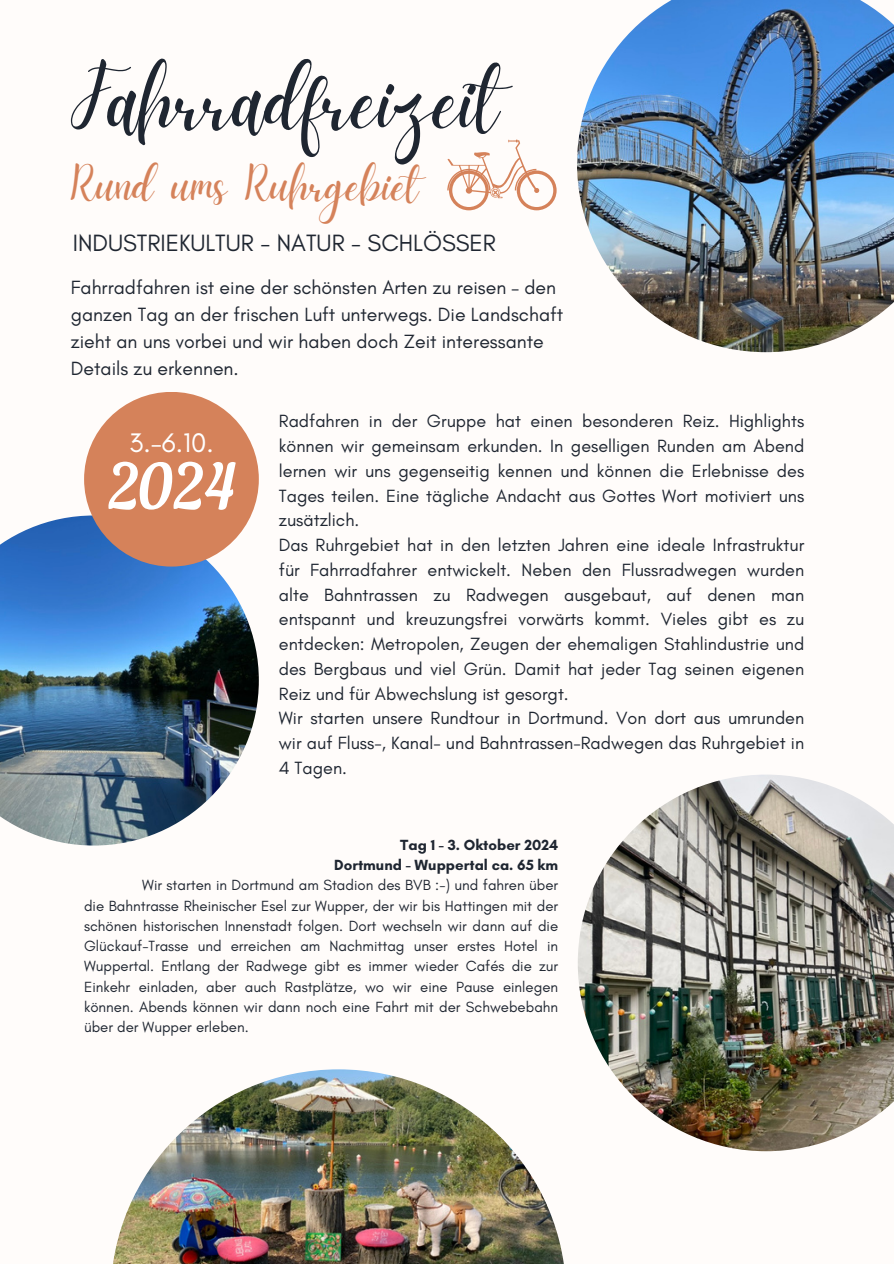
<style>
.page{position:relative;width:894px;height:1264px;background:#fff}
.page>*{position:absolute;margin:0;border:0;box-sizing:border-box;transform-origin:0 0}
.t1{font:90px "Daydream";color:#1f2631}
.t2{font:62.7px "Nautilus Pompilius";color:#fff}
.t3{font:49.35px "Daydream";color:#d5825a}
.t4{font:27.3px "Glacial Indifference";color:#fff}
.t5{font:24px "Glacial Indifference";color:#1f2631}
.t6{font:19.5px/27px "Glacial Indifference";color:#1f2631}
.t7{font:18px/24.8px "Glacial Indifference";color:#1f2631}
.t8{font:15px/20.2px "Glacial Indifference";color:#1f2631;text-align:justify}
.t9{font:700 15px "Glacial Indifference";color:#1f2631}
</style>
<div class="page">
<div style="left:0;top:0;width:893px;height:1263px;background:#fffcfa"></div>
<img style="left:577px;top:0;width:316px;height:352px">
<img style="left:578px;top:774px;width:315px;height:377px">
<img style="left:0;top:515px;width:259px;height:330px">
<svg style="left:447px;top:139px;width:109px;height:71px"></svg>
<div style="left:84px;top:392px;width:175px;height:174px;background:#d5825a;border-radius:50%"></div>
<img style="left:113px;top:1069px;width:451px;height:194px">
<h6 class="t1" style="left:71px;top:48px;width:430px">Fahrradfreizeit</h6>
<h2 class="t3" style="left:71px;top:157px;width:350px">Rund ums Ruhrgebiet</h2>
<p class="t5" style="left:73px;top:228px;width:424px">INDUSTRIEKULTUR - NATUR - SCHLÖSSER</p>
<p class="t6" style="left:71px;top:274px;width:493px">Fahrradfahren ist eine der schönsten Arten zu reisen – den ganzen Tag an der frischen Luft unterwegs. Die Landschaft zieht an uns vorbei und wir haben doch Zeit interessante Details zu erkennen.</p>
<h3 class="t4" style="left:129px;top:426px;width:86px">3.-6.10.</h3>
<h5 class="t2" style="left:107px;top:462px;width:130px">2024</h5>
<h4 class="t7" style="left:279px;top:408px;width:526px">Radfahren in der Gruppe hat einen besonderen Reiz. Highlights können wir gemeinsam erkunden. In geselligen Runden am Abend lernen wir uns gegenseitig kennen und können die Erlebnisse des Tages teilen. Eine tägliche Andacht aus Gottes Wort motiviert uns zusätzlich.<br>Das Ruhrgebiet hat in den letzten Jahren eine ideale Infrastruktur für Fahrradfahrer entwickelt. Neben den Flussradwegen wurden alte Bahntrassen zu Radwegen ausgebaut, auf denen man entspannt und kreuzungsfrei vorwärts kommt. Vieles gibt es zu entdecken: Metropolen, Zeugen der ehemaligen Stahlindustrie und des Bergbaus und viel Grün. Damit hat jeder Tag seinen eigenen Reiz und für Abwechslung ist gesorgt.<br>Wir starten unsere Rundtour in Dortmund. Von dort aus umrunden wir auf Fluss-, Kanal- und Bahntrassen-Radwegen das Ruhrgebiet in 4 Tagen.</h4>
<p class="t9" style="left:400px;top:835px;width:159px">Tag 1 - 3. Oktober 2024</p>
<p class="t9" style="left:334px;top:855px;width:225px">Dortmund - Wuppertal ca. 65 km</p>
<p class="t8" style="left:84px;top:875px;width:475px;text-indent:58px">Wir starten in Dortmund am Stadion des BVB :-) und fahren über die Bahntrasse Rheinischer Esel zur Wupper, der wir bis Hattingen mit der schönen historischen Innenstadt folgen. Dort wechseln wir dann auf die Glückauf-Trasse und erreichen am Nachmittag unser erstes Hotel in Wuppertal. Entlang der Radwege gibt es immer wieder Cafés die zur Einkehr einladen, aber auch Rastplätze, wo wir eine Pause einlegen können. Abends können wir dann noch eine Fahrt mit der Schwebebahn über der Wupper erleben.</p>
</div>
